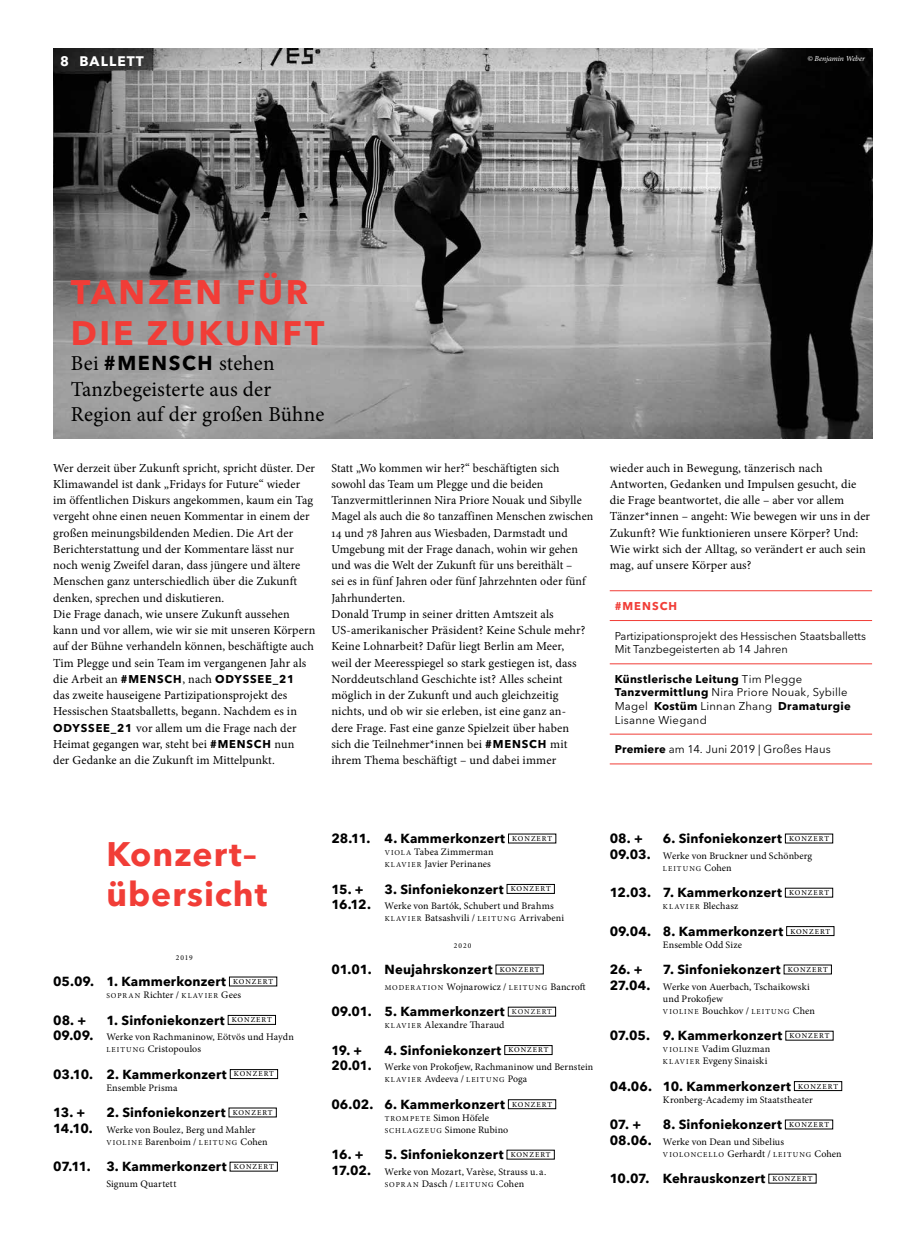
<style>
.page{position:relative;width:904px;height:1241px;background:#fff}
.page>*{position:absolute;margin:0;border:0;box-sizing:border-box;transform-origin:0 0}
.t1{font:700 33.75px/40.5px "Avenir Next LT Pro";letter-spacing:.065em;color:#f13d37}
.t2{font:700 33.75px/40.5px "Avenir Next LT Pro";letter-spacing:.03em;color:#f13d37}
.t3{font:21.25px/25.5px "Minion Pro";letter-spacing:.01em;color:#000}
.t4{font:700 13.75px "Avenir Next LT Pro";letter-spacing:.08em;color:#fff}
.t5{font:700 13.12px "Avenir Next";letter-spacing:.01em;color:#000}
.t6{font:12.25px/16.2px "Minion Pro";letter-spacing:.005em;color:#000}
.t7{font:11.25px/13.5px "Avenir Next LT Pro";letter-spacing:.02em;color:#000}
.t8{font:11.25px/13.5px "Avenir Next LT Pro";color:#000}
.t9{font:700 11.25px "Avenir Next LT Pro";letter-spacing:.075em;color:#000}
.t10{font:700 11.25px "Avenir Next LT Pro";letter-spacing:.09em;color:#f13d37}
.t11{font:10px/12px "Minion Pro";letter-spacing:.01em;color:#000}
.t12{font:italic 7.75px "Minion Pro";letter-spacing:-.015em;color:#fff}
.t13{font:7.5px "Minion Pro";letter-spacing:.14em;color:#000}
.s1{font-family:"Avenir Next LT Pro";font-weight:700;font-size:20px}
.s2{font-family:"Minion Pro";font-weight:400;font-size:12.25px}
.s3{font-family:"Avenir Next LT Pro";font-weight:700;font-size:11.25px}
.s4{font-weight:700}
.s5{font-size:10px}
.s6{font-family:"Avenir Next";font-weight:700;font-size:13.12px}
.s7{font-size:7.5px}
</style>
<div class="page">
<img style="left:53px;top:49px;width:819px;height:389px">
<hr style="left:609px;top:590px;width:263px;height:1px;background:#f13d37">
<hr style="left:609px;top:620px;width:263px;height:1px;background:#f13d37">
<hr style="left:609px;top:663px;width:263px;height:1px;background:#f13d37">
<hr style="left:609px;top:733px;width:263px;height:1px;background:#f13d37">
<hr style="left:609px;top:763px;width:263px;height:1px;background:#f13d37">
<div style="left:228px;top:1015px;width:48px;height:9px;border:1px solid #000"></div>
<div style="left:230px;top:1069px;width:48px;height:9px;border:1px solid #000"></div>
<div style="left:507px;top:884px;width:47px;height:9px;border:1px solid #000"></div>
<div style="left:504px;top:1045px;width:48px;height:9px;border:1px solid #000"></div>
<div style="left:786px;top:926px;width:48px;height:9px;border:1px solid #000"></div>
<div style="left:794px;top:1081px;width:47px;height:9px;border:1px solid #000"></div>
<p class="t4" style="left:60px;top:53px;width:85px">8 BALLETT</p>
<p class="t12" style="left:807px;top:54px;width:59px">© Benjamin Weber</p>
<h1 class="t1" style="left:71px;top:271px;width:255px">TANZEN FÜR<br>DIE ZUKUNFT</h1>
<h2 class="t3" style="left:71px;top:350px;width:255px">Bei <span class="s1">#MENSCH</span> stehen<br>Tanzbegeisterte aus der<br>Region auf der großen Bühne</h2>
<p class="t6" style="left:53px;top:459px;width:264px">Wer derzeit über Zukunft spricht, spricht düster. Der Klimawandel ist dank „Fridays for Future“ wieder im öffentlichen Diskurs angekommen, kaum ein Tag vergeht ohne einen neuen Kommentar in einem der großen meinungsbildenden Medien. Die Art der Berichterstattung und der Kommentare lässt nur noch wenig Zweifel daran, dass jüngere und ältere Menschen ganz unterschiedlich über die Zukunft denken, sprechen und diskutieren.<br>Die Frage danach, wie unsere Zukunft aussehen kann und vor allem, wie wir sie mit unseren Körpern auf der Bühne verhandeln können, beschäftigte auch Tim Plegge und sein Team im vergangenen Jahr als</p>
<p class="t9" style="left:53px;top:672px;width:243px"><span class="s2">die Arbeit an</span> #MENSCH<span class="s2">, nach</span> ODYSSEE_21</p>
<p class="t6" style="left:53px;top:687px;width:245px">das zweite hauseigene Partizipationsprojekt des Hessischen Staatsballetts, begann. Nachdem es in <span class="s3">ODYSSEE_21</span> vor allem um die Frage nach der Heimat gegangen war, steht bei <span class="s3">#MENSCH</span> nun der Gedanke an die Zukunft im Mittelpunkt.</p>
<p class="t6" style="left:331px;top:459px;width:263px">Statt „Wo kommen wir her?“ beschäftigten sich sowohl das Team um Plegge und die beiden Tanzvermittlerinnen Nira Priore Nouak und Sibylle Magel als auch die 80 tanzaffinen Menschen zwischen 14 und 78 Jahren aus Wiesbaden, Darmstadt und Umgebung mit der Frage danach, wohin wir gehen und was die Welt der Zukunft für uns bereithält –<br>sei es in fünf Jahren oder fünf Jahrzehnten oder fünf Jahrhunderten.<br>Donald Trump in seiner dritten Amtszeit als US-amerikanischer Präsident? Keine Schule mehr?<br>Keine Lohnarbeit? Dafür liegt Berlin am Meer,<br>weil der Meeresspiegel so stark gestiegen ist, dass Norddeutschland Geschichte ist? Alles scheint möglich in der Zukunft und auch gleichzeitig nichts, und ob wir sie erleben, ist eine ganz an-<br>dere Frage. Fast eine ganze Spielzeit über haben<br>sich die Teilnehmer*innen bei <span class="s3">#MENSCH</span> mit ihrem Thema beschäftigt – und dabei immer</p>
<p class="t6" style="left:609px;top:459px;width:262px">wieder auch in Bewegung, tänzerisch nach Antworten, Gedanken und Impulsen gesucht, die die Frage beantwortet, die alle – aber vor allem Tänzer*innen – angeht: Wie bewegen wir uns in der Zukunft? Wie funktionieren unsere Körper? Und:<br>Wie wirkt sich der Alltag, so verändert er auch sein mag, auf unsere Körper aus?</p>
<p class="t10" style="left:614px;top:599px;width:64px">#MENSCH</p>
<p class="t8" style="left:614px;top:629px;width:253px">Partizipationsprojekt des Hessischen Staatsballetts<br>Mit Tanzbegeisterten ab 14 Jahren</p>
<p class="t7" style="left:614px;top:672px;width:237px"><span class="s4">Künstlerische Leitung</span> Tim Plegge <span class="s4">Tanzvermittlung</span> Nira Priore Nouak, Sybille Magel <span class="s4">Kostüm</span> Linnan Zhang <span class="s4">Dramaturgie </span>Lisanne Wiegand</p>
<p class="t8" style="left:614px;top:742px;width:217px"><span class="s4">Premiere</span> am 14. Juni 2019 | Großes Haus</p>
<h1 class="t2" style="left:106px;top:833px;width:162px">Konzert– übersicht</h1>
<p class="t13" style="left:176px;top:952px;width:18px">2019</p>
<p class="t5" style="left:53px;top:969px;width:221px">05.09. 1. Kammerkonzert <sup>KONZERT</sup></p>
<p class="t13" style="left:106px;top:990px;width:136px">SOPRAN <span class="s5">Richter /</span> KLAVIER <span class="s5">Gees</span></p>
<p class="t5" style="left:53px;top:1008px;width:35px">08. +</p>
<p class="t5" style="left:106px;top:1008px;width:167px">1. Sinfoniekonzert <sup>KONZERT</sup></p>
<p class="t11" style="left:106px;top:1030px;width:189px;text-indent:-53px"><span class="s6">09.09.</span> Werke von Rachmaninow, Eötvös und Haydn<br><span class="s7">LEITUNG</span> Cristopoulos</p>
<p class="t5" style="left:53px;top:1062px;width:222px">03.10. 2. Kammerkonzert <sup>KONZERT</sup></p>
<p class="t11" style="left:106px;top:1081px;width:73px">Ensemble Prisma</p>
<p class="t5" style="left:53px;top:1100px;width:34px">13. +</p>
<p class="t5" style="left:106px;top:1100px;width:168px">2. Sinfoniekonzert <sup>KONZERT</sup></p>
<p class="t11" style="left:106px;top:1123px;width:163px;text-indent:-53px"><span class="s6">14.10.</span> Werke von Boulez, Berg und Mahler<br><span class="s7">VIOLINE</span> Barenboim / <span class="s7">LEITUNG</span> Cohen</p>
<p class="t5" style="left:53px;top:1155px;width:222px">07.11. 3. Kammerkonzert <sup>KONZERT</sup></p>
<p class="t11" style="left:106px;top:1177px;width:71px">Signum Quartett</p>
<p class="t5" style="left:331px;top:827px;width:222px">28.11. 4. Kammerkonzert <sup>KONZERT</sup></p>
<p class="t11" style="left:384px;top:845px;width:110px"><span class="s7">VIOLA</span> Tabea Zimmerman<br><span class="s7">K LAV IER</span> Javier Perinanes</p>
<p class="t5" style="left:331px;top:877px;width:34px">15. +</p>
<p class="t5" style="left:384px;top:877px;width:167px">3. Sinfoniekonzert <sup>KONZERT</sup></p>
<p class="t11" style="left:384px;top:900px;width:181px;text-indent:-53px"><span class="s6">16.12.</span> Werke von Bartók, Schubert und Brahms<br><span class="s7">K LAV IER</span> Batsashvili / <span class="s7">LEITUNG</span> Arrivabeni</p>
<p class="t13" style="left:454px;top:940px;width:19px">2020</p>
<p class="t5" style="left:331px;top:957px;width:210px">01.01. Neujahrskonzert <sup>KONZERT</sup></p>
<p class="t11" style="left:384px;top:980px;width:203px"><span class="s7">MODERATION</span> Wojnarowicz / <span class="s7">LEITUNG</span> Bancroft</p>
<p class="t5" style="left:331px;top:1000px;width:222px">09.01. 5. Kammerkonzert <sup>KONZERT</sup></p>
<p class="t11" style="left:384px;top:1018px;width:121px"><span class="s7">K LAV IER</span> Alexandre Tharaud</p>
<p class="t5" style="left:331px;top:1038px;width:32px">19. +</p>
<p class="t5" style="left:384px;top:1038px;width:165px">4. Sinfoniekonzert <sup>KONZERT</sup></p>
<p class="t11" style="left:331px;top:1061px;width:263px"><span class="s6">20.01.</span> Werke von Prokofjew, Rachmaninow und Bernstein</p>
<p class="t13" style="left:384px;top:1074px;width:144px">KLAVIER <span class="s5">Avdeeva /</span> LEITUNG <span class="s5">Poga</span></p>
<p class="t5" style="left:331px;top:1092px;width:222px">06.02. 6. Kammerkonzert <sup>KONZERT</sup></p>
<p class="t11" style="left:384px;top:1111px;width:125px"><span class="s7">TROMPETE</span> Simon Höfele<br><span class="s7">SCHLAGZEUG</span> Simone Rubino</p>
<p class="t5" style="left:331px;top:1143px;width:34px">16. +</p>
<p class="t5" style="left:384px;top:1143px;width:167px">5. Sinfoniekonzert <sup>KONZERT</sup></p>
<p class="t11" style="left:331px;top:1165px;width:216px"><span class="s6">17.02.</span> Werke von Mozart, Varèse, Strauss u.a.</p>
<p class="t13" style="left:384px;top:1179px;width:141px">SOPRAN <span class="s5">Dasch /</span> LEITUNG <span class="s5">Cohen</span></p>
<p class="t5" style="left:609px;top:827px;width:35px">08. +</p>
<p class="t5" style="left:663px;top:827px;width:168px">6. Sinfoniekonzert <sup>KONZERT</sup></p>
<p class="t11" style="left:609px;top:849px;width:204px"><span class="s6">09.03.</span> Werke von Bruckner und Schönberg</p>
<p class="t13" style="left:663px;top:863px;width:70px">LEITUNG <span class="s5">Cohen</span></p>
<p class="t5" style="left:609px;top:881px;width:221px">12.03. 7. Kammerkonzert <sup>KONZERT</sup></p>
<p class="t11" style="left:663px;top:900px;width:77px"><span class="s7">K LAV IER</span> Blechasz</p>
<p class="t5" style="left:609px;top:919px;width:222px">09.04. 8. Kammerkonzert <sup>KONZERT</sup></p>
<p class="t11" style="left:663px;top:938px;width:81px">Ensemble Odd Size</p>
<p class="t5" style="left:609px;top:957px;width:34px">26. +</p>
<p class="t5" style="left:663px;top:957px;width:166px">7. Sinfoniekonzert <sup>KONZERT</sup></p>
<p class="t11" style="left:663px;top:980px;width:148px;text-indent:-53px"><span class="s6">27.04.</span> Werke von Auerbach, Tschaikowski und Prokofjew</p>
<p class="t13" style="left:663px;top:1006px;width:153px">VIOLINE <span class="s5">Bouchkov /</span> LEITUNG <span class="s5">Chen</span></p>
<p class="t5" style="left:609px;top:1024px;width:221px">07.05. 9. Kammerkonzert <sup>KONZERT</sup></p>
<p class="t11" style="left:663px;top:1042px;width:109px"><span class="s7">VIOLINE</span> Vadim Gluzman<br><span class="s7">K LAV IER</span> Evgeny Sinaiski</p>
<p class="t5" style="left:609px;top:1074px;width:230px">04.06. 10. Kammerkonzert <sup>KONZERT</sup></p>
<p class="t11" style="left:663px;top:1093px;width:151px">Kronberg-Academy im Staatstheater</p>
<p class="t5" style="left:609px;top:1112px;width:33px">07. +</p>
<p class="t5" style="left:663px;top:1112px;width:168px">8. Sinfoniekonzert <sup>KONZERT</sup></p>
<p class="t11" style="left:609px;top:1135px;width:176px"><span class="s6">08.06.</span> Werke von Dean und Sibelius</p>
<p class="t13" style="left:663px;top:1149px;width:180px">VIOLONCELLO <span class="s5">Gerhardt /</span> LEITUNG <span class="s5">Cohen</span></p>
<p class="t5" style="left:609px;top:1167px;width:204px">10.07. Kehrauskonzert <sup>KONZERT</sup></p>
</div>
